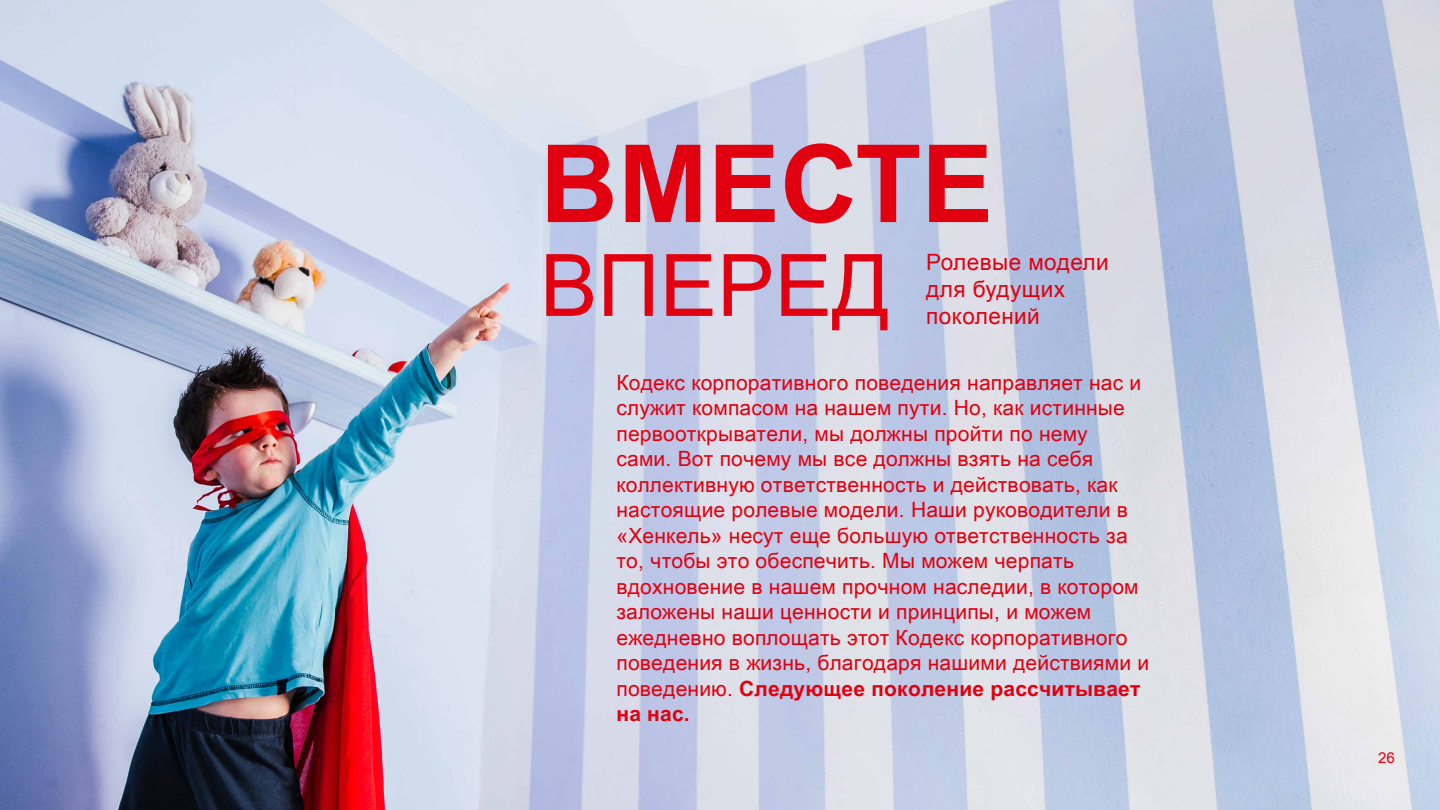
<style>
.page{position:relative;width:1440px;height:810px;background:#fff}
.page>*{position:absolute;margin:0;border:0;box-sizing:border-box;transform-origin:0 0}
.t1{font:700 108px "Arial";color:#e1000f}
.t2{font:86.25px "Arial";color:#e1000f}
.t3{font:22.5px/27px "Arial";letter-spacing:.02em;color:#e1000f}
.t4{font:21px/25.5px "Arial Unicode MS";letter-spacing:.01em;color:#e1000f}
.t5{font:15px "Arial Unicode MS";color:#e1000f}
.s1{font-weight:700}
</style>
<div class="page">
<img style="left:0;top:0;width:1440px;height:810px">
<h1 class="t1" style="left:540px;top:113px;width:455px">ВМЕСТЕ</h1>
<h2 class="t2" style="left:540px;top:229px;width:352px">ВПЕРЕД</h2>
<p class="t3" style="left:926px;top:248px;width:184px">Ролевые модели для будущих поколений</p>
<p class="t4" style="left:616px;top:369px;width:534px">Кодекс корпоративного поведения направляет нас и служит компасом на нашем пути. Но, как истинные первооткрыватели, мы должны пройти по нему<br>сами. Вот почему мы все должны взять на себя коллективную ответственность и действовать, как настоящие ролевые модели. Наши руководители в «Хенкель» несут еще большую ответственность за то, чтобы это обеспечить. Мы можем черпать вдохновение в нашем прочном наследии, в котором заложены наши ценности и принципы, и можем ежедневно воплощать этот Кодекс корпоративного поведения в жизнь, благодаря нашими действиями и поведению. <span class="s1">Следующее поколение рассчитывает на нас.</span></p>
<p class="t5" style="left:1378px;top:747px;width:18px">26</p>
</div>
